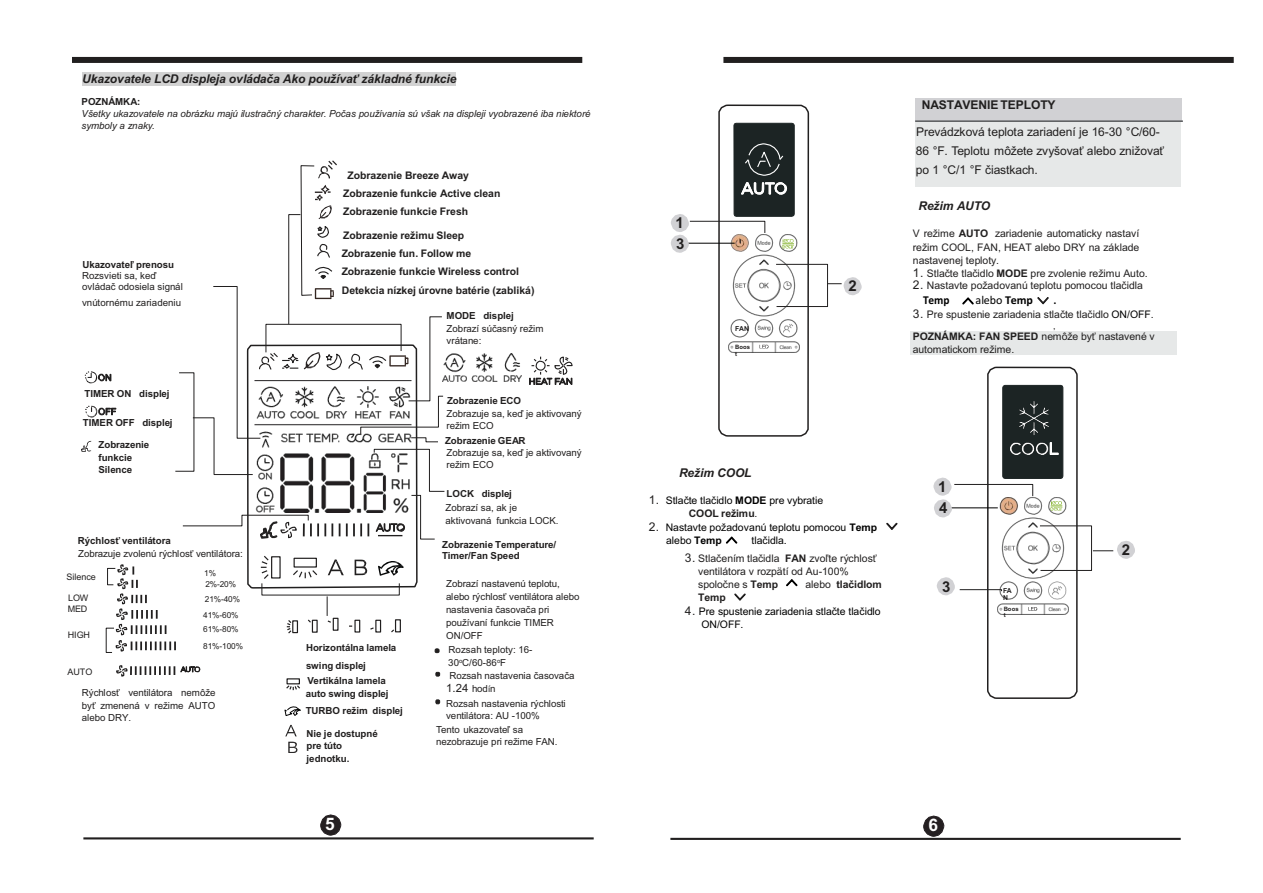
<style>
.page{position:relative;width:1263px;height:893px;background:#fff}
.page>*{position:absolute;margin:0;border:0;box-sizing:border-box;transform-origin:0 0}
.t1{font:700 17.25px "Arial";color:#fff}
.t2{font:700 15px/20.7px "Arial";color:#211f1f}
.t3{font:15px "Calibri";color:#000}
.t4{font:12px/19px "Arial";color:#211f1f}
.t5{font:italic 700 12px "Arial";letter-spacing:-.01em;color:#211f1f}
.t6{font:700 12px "Arial";color:#211f1f}
.t7{font:12px "Calibri";color:#000}
.t8{font:700 12px "Calibri";color:#000;scale:.94 1}
.t9{font:11.4px "Arial";color:#211f1f}
.t10{font:10.5px/13.5px "Arial";color:#211f1f}
.t11{font:700 10.5px/18.3px "Arial";color:#211f1f}
.t12{font:10.5px/12.9px "Arial";color:#000}
.t13{font:9.75px/13.4px "Arial";color:#211f1f}
.t14{font:700 9.75px/12.8px "Arial";color:#211f1f}
.t15{font:italic 9.75px/12.3px "Arial";color:#211f1f}
.t16{font:9px/10.6px "Arial";letter-spacing:-.005em;color:#211f1f}
.t17{font:8.25px/10.6px "Arial";letter-spacing:-.01em;color:#211f1f}
.t18{font:700 6.9px/6.9px "Arial";color:#211f1f}
.t19{font:700 6px/7.1px "Arial";color:#211f1f}
.s1{font-size:9.75px}
.s2{font-family:"Calibri";font-size:9.75px}
.s3{font-weight:700}
.s4{font-size:12px}
.s5{color:#000}
.s6{font-size:12px;color:#211f1f}
.s7{font-weight:700;color:#211f1f}
.s8{color:#211f1f}
.s9{font-weight:400}
</style>
<div class="page">
<img style="left:445px;top:353px;width:77px;height:29px">
<svg style="left:726px;top:536px;width:12px;height:8px"></svg>
<svg style="left:786px;top:579px;width:12px;height:7px"></svg>
<svg style="left:962px;top:297px;width:12px;height:8px"></svg>
<svg style="left:734px;top:593px;width:12px;height:8px"></svg>
<svg style="left:1037px;top:297px;width:12px;height:8px"></svg>
<div style="left:82px;top:72px;width:374px;height:13px;background:#d2d2d2"></div>
<hr style="left:670px;top:837px;width:511px;height:2px;background:#211f1f">
<svg style="left:923px;top:815px;width:21px;height:21px"></svg>
<hr style="left:83px;top:837px;width:511px;height:2px;background:#211f1f">
<svg style="left:320px;top:814px;width:21px;height:21px"></svg>
<svg style="left:529px;top:356px;width:44px;height:29px"></svg>
<div style="left:72px;top:57px;width:510px;height:6px;background:#211f1f"></div>
<div style="left:723px;top:57px;width:511px;height:6px;background:#211f1f"></div>
<div style="left:910px;top:331px;width:267px;height:23px;background:#e6e8e8"></div>
<div style="left:776px;top:264px;width:52px;height:43px;border:1px solid #211f1f"></div>
<svg style="left:828px;top:277px;width:34px;height:18px"></svg>
<svg style="left:671px;top:104px;width:139px;height:333px"></svg>
<svg style="left:933px;top:366px;width:202px;height:333px"></svg>
<svg style="left:285px;top:724px;width:12px;height:29px"></svg>
<svg style="left:286px;top:684px;width:14px;height:7px"></svg>
<div style="left:286px;top:678px;width:14px;height:6px;border:1px solid #211f1f"></div>
<div style="left:915px;top:98px;width:267px;height:23px;background:#d1d1d4"></div>
<div style="left:915px;top:121px;width:266px;height:66px;background:#e6e8e8"></div>
<hr style="left:915px;top:120px;width:268px;height:2px;background:#57595c">
<svg style="left:435px;top:671px;width:5px;height:6px"></svg>
<svg style="left:435px;top:699px;width:5px;height:5px"></svg>
<svg style="left:284px;top:706px;width:17px;height:10px"></svg>
<svg style="left:116px;top:665px;width:84px;height:12px"></svg>
<svg style="left:886px;top:522px;width:12px;height:8px"></svg>
<svg style="left:81px;top:160px;width:364px;height:493px"></svg>
<p class="t5" style="left:82px;top:74px;width:376px">Ukazovatele LCD displeja ovládača Ako používať základné funkcie</p>
<p class="t14" style="left:82px;top:96px;width:60px">POZNÁMKA:</p>
<p class="t15" style="left:82px;top:108px;width:511px">Všetky ukazovatele na obrázku majú ilustračný charakter. Počas používania sú však na displeji vyobrazené iba niektoré symboly a znaky.</p>
<p class="t14" style="left:82px;top:259px;width:93px">Ukazovateľ prenosu</p>
<p class="t13" style="left:82px;top:271px;width:102px;line-height:10.5px">Rozsvieti sa, keď ovládač odosiela signál</p>
<p class="t13" style="left:82px;top:297px;width:101px">vnútornému zariadeniu</p>
<p class="t14" style="left:85px;top:388px;width:86px">TIMER ON displej</p>
<p class="t14" style="left:83px;top:417px;width:91px">TIMER OFF displej</p>
<p class="t14" style="left:98px;top:439px;width:52px">Zobrazenie funkcie<br>Silence</p>
<p class="t14" style="left:78px;top:535px;width:94px">Rýchlosť ventilátora</p>
<p class="t13" style="left:78px;top:548px;width:166px">Zobrazuje zvolenú rýchlosť ventilátora:</p>
<p class="t11" style="left:343px;top:167px;width:159px;text-indent:4px">Zobrazenie Breeze Away<br>Zobrazenie funkcie Active clean<br>Zobrazenie funkcie Fresh</p>
<p class="t11" style="left:342px;top:227px;width:194px">Zobrazenie režimu Sleep<br>Zobrazenie fun. Follow me<br>Zobrazenie funkcie Wireless control<br>Detekcia nízkej úrovne batérie (zabliká)</p>
<p class="t14" style="left:447px;top:310px;width:69px">MODE displej</p>
<p class="t13" style="left:447px;top:323px;width:98px;line-height:12.3px">Zobrazí súčasný režim vrátane:</p>
<p class="t14" style="left:447px;top:395px;width:75px">Zobrazenie ECO</p>
<p class="t13" style="left:446px;top:409px;width:137px;line-height:11.6px">Zobrazuje sa, keď je aktivovaný režim ECO</p>
<p class="t14" style="left:445px;top:434px;width:82px">Zobrazenie GEAR</p>
<p class="t13" style="left:446px;top:448px;width:137px;line-height:11.7px">Zobrazuje sa, keď je aktivovaný režim ECO</p>
<p class="t14" style="left:447px;top:487px;width:67px">LOCK displej</p>
<p class="t13" style="left:446px;top:502px;width:115px;line-height:12.6px">Zobrazí sa, ak je aktivovaná funkcia LOCK.</p>
<p class="t14" style="left:442px;top:540px;width:116px;line-height:11.1px">Zobrazenie Temperature/<br>Timer/Fan Speed</p>
<p class="t16" style="left:67px;top:572px;width:31px">Silence</p>
<p class="t16" style="left:68px;top:593px;width:22px">LOW<br>MED</p>
<p class="t16" style="left:68px;top:630px;width:24px">HIGH</p>
<p class="t16" style="left:67px;top:667px;width:26px">AUTO</p>
<p class="t17" style="left:204px;top:568px;width:33px">1%<br>2%-20%</p>
<p class="t17" style="left:203px;top:591px;width:39px;line-height:16px">21%-40%<br>41%-60%</p>
<p class="t17" style="left:203px;top:622px;width:41px;line-height:16.4px">61%-80%<br>81%-100%</p>
<p class="t14" style="left:306px;top:639px;width:92px;line-height:17.7px">Horizontálna lamela swing displej</p>
<p class="t14" style="left:308px;top:675px;width:80px">Vertikálna lamela</p>
<p class="t13" style="left:82px;top:687px;width:135px;line-height:12.8px;text-align:justify">Rýchlosť ventilátora nemôže byť zmenená v režime AUTO alebo DRY.</p>
<p class="t14" style="left:306px;top:686px;width:99px;line-height:17px">auto swing displej<br>TURBO režim displej</p>
<p class="t14" style="left:307px;top:728px;width:73px">Nie je dostupné pre túto jednotku.</p>
<p class="t13" style="left:446px;top:577px;width:135px">Zobrazí nastavenú teplotu, alebo rýchlosť ventilátora alebo nastavenia časovača pri používaní funkcie TIMER<br>ON/OFF<br>Rozsah teploty: 16-</p>
<p class="t13" style="left:448px;top:657px;width:128px;line-height:12.8px">30<sup>o</sup>C/60-86<sup>o</sup>F<br>Rozsah nastavenia časovača</p>
<p class="t9" style="left:446px;top:683px;width:51px">1.24 <span class="s1">hod</span><span class="s2">í</span><span class="s1">n</span></p>
<p class="t13" style="left:446px;top:697px;width:121px">Rozsah nastavenia rýchlosti</p>
<p class="t13" style="left:446px;top:710px;width:95px">ventilátora: AU -100%</p>
<p class="t13" style="left:436px;top:723px;width:88px">Tento ukazovateľ sa</p>
<p class="t13" style="left:436px;top:736px;width:123px">nezobrazuje pri režime FAN.</p>
<h2 class="t2" style="left:675px;top:214px;width:10px">1<br>3</h2>
<p class="t18" style="left:735px;top:326px;width:16px">FAN</p>
<p class="t19" style="left:735px;top:344px;width:16px">Boos t</p>
<h2 class="t2" style="left:848px;top:277px;width:10px">2</h2>
<p class="t6" style="left:922px;top:100px;width:135px">NASTAVENIE TEPLOTY</p>
<p class="t4" style="left:916px;top:123px;width:250px">Prevádzková teplota zariadení je 16-30 °C/60-<br>86 °F. Teplotu môžete zvyšovať alebo znižovať po 1 °C/1 °F čiastkach.</p>
<p class="t5" style="left:919px;top:202px;width:73px">Režim AUTO</p>
<p class="t10" style="left:913px;top:228px;width:228px;text-align:justify">V režime <span class="s3">AUTO</span> zariadenie automaticky nastaví režim COOL, FAN, HEAT alebo DRY na základe nastavenej teploty.</p>
<p class="t10" style="left:913px;top:268px;width:236px"><span class="s4">1.</span> Stlačte tlačidlo <span class="s3">MODE</span> pre zvolenie režimu Auto.</p>
<p class="t10" style="left:913px;top:280px;width:231px"><span class="s4">2.</span> Nastavte požadovanú teplotu pomocou tlačidla</p>
<p class="t8" style="left:923px;top:295px;width:30px">Temp</p>
<p class="t7" style="left:976px;top:295px;width:59px">alebo <span class="s3">Temp</span></p>
<h2 class="t3" style="left:1053px;top:293px;width:5px">.</h2>
<p class="t10" style="left:913px;top:308px;width:242px"><span class="s4">3.</span> Pre spustenie zariadenia stlačte tlačidlo <span class="s5">ON/OFF</span>.</p>
<p class="t16" style="left:1053px;top:321px;width:4px">,</p>
<p class="t10" style="left:913px;top:331px;width:243px;line-height:12.5px"><span class="s3">POZNÁMKA: FAN SPEED</span> nemôže byť nastavené v automatickom režime.</p>
<p class="t5" style="left:679px;top:468px;width:74px">Režim COOL</p>
<p class="t12" style="left:689px;top:494px;width:136px;text-indent:-40px"><span class="s6">1.</span> Stlačte tlačidlo <span class="s3">MODE</span> pre vybratie<br><span class="s7">COOL režimu</span><span class="s8">.</span></p>
<p class="t12" style="left:666px;top:521px;width:213px;text-indent:-17px"><span class="s6">2.</span> Nastavte požadovanú teplotu pomocou <span class="s3">Temp </span>alebo <span class="s3">Temp</span></p>
<p class="t12" style="left:752px;top:534px;width:37px">tlačidla.</p>
<p class="t10" style="left:685px;top:552px;width:194px"><span class="s4">3.</span> Stlačením tlačidla <span class="s3">FAN</span> zvoľte rýchlosť</p>
<p class="t10" style="left:698px;top:565px;width:152px">ventilátora v rozpätí od Au-100% spoločne s <span class="s3">Temp</span></p>
<p class="t11" style="left:805px;top:576px;width:78px"><span class="s9">alebo</span> tlačidlom</p>
<p class="t11" style="left:698px;top:589px;width:29px">Temp</p>
<p class="t12" style="left:701px;top:605px;width:181px;text-indent:-17px"><span class="s6">4.</span> Pre spustenie zariadenia stlačte tlačidlo<br>ON/OFF.</p>
<h2 class="t2" style="left:938px;top:477px;width:11px;line-height:21.8px">1<br>4</h2>
<h2 class="t2" style="left:942px;top:577px;width:10px">3</h2>
<p class="t18" style="left:1003px;top:587px;width:10px">FA<br>N</p>
<p class="t19" style="left:1004px;top:606px;width:16px;line-height:6.1px">Boos t</p>
<h2 class="t2" style="left:1122px;top:540px;width:10px">2</h2>
<h1 class="t1" style="left:325px;top:817px;width:11px">5</h1>
<h1 class="t1" style="left:928px;top:818px;width:11px">6</h1>
</div>
